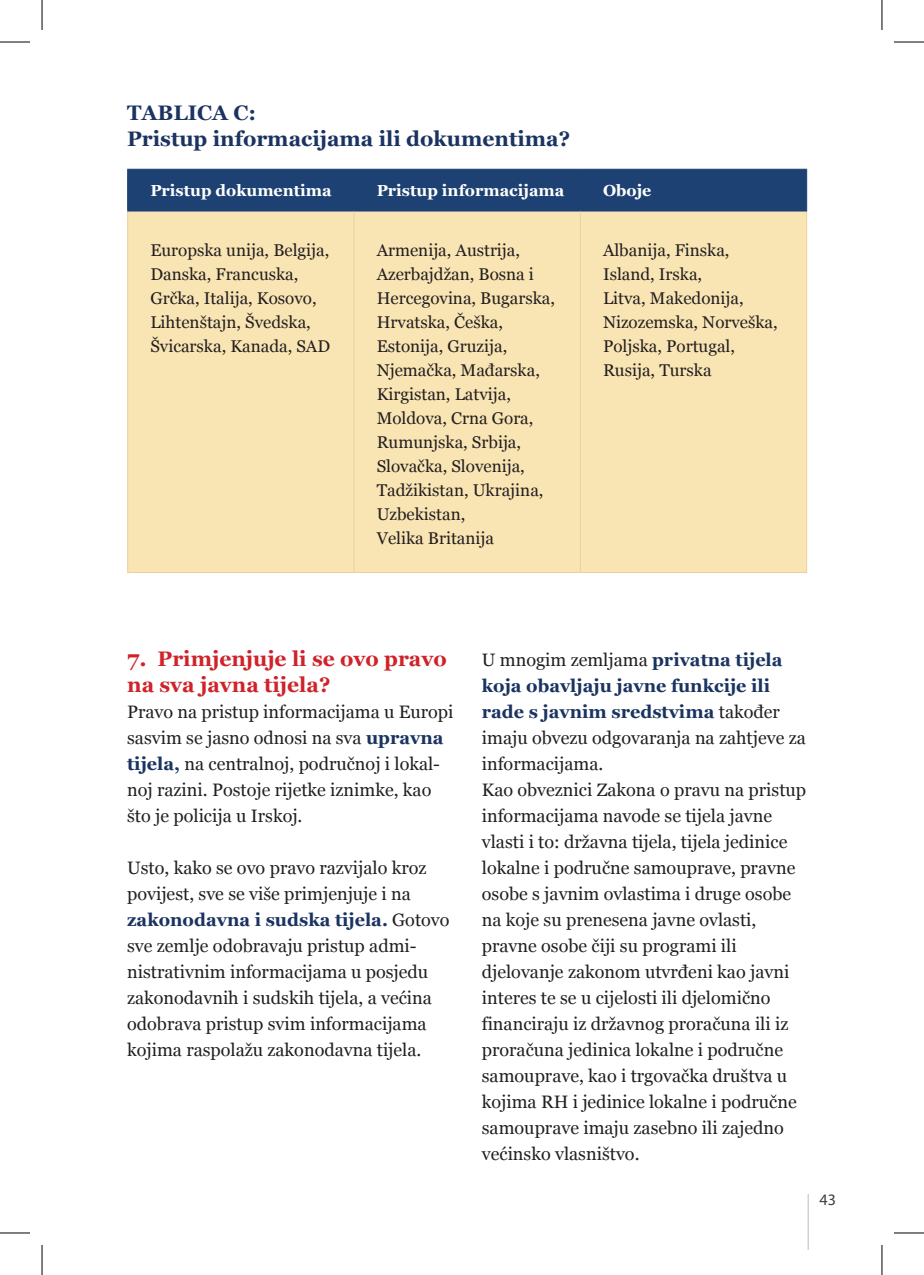
<style>
.page{position:relative;width:924px;height:1275px;background:#fff}
.page>*{position:absolute;margin:0;border:0;box-sizing:border-box;transform-origin:0 0}
.t1{font:700 21px/26px "Georgia";color:#1a3361}
.t2{font:700 21px/26px "Georgia";color:#cf232a}
.t3{font:18px/26px "Georgia";color:#231f20}
.t4{font:17px/24px "Georgia";color:#231f20}
.t5{font:700 16px "Georgia";color:#fff}
.t6{font:16px "Myriad Pro";color:#3e3e3f}
.s1{font-size:22px}
.s2{font-weight:700;color:#1a3361}
</style>
<div class="page">
<hr style="left:807px;top:1194px;width:1px;height:56px;background:#bcbdc0">
<div style="left:128px;top:170px;width:677px;height:40px;background:#1d4172"></div>
<div style="left:128px;top:211px;width:677px;height:361px;background:#f9e4b3"></div>
<hr style="left:353px;top:170px;width:1px;height:40px;background:#1d4172">
<hr style="left:127px;top:211px;width:1px;height:361px;background:#ebd29c">
<hr style="left:805px;top:211px;width:1px;height:361px;background:#ebd29c">
<hr style="left:127px;top:169px;width:227px;height:1px;background:#1d4172">
<hr style="left:127px;top:170px;width:1px;height:40px;background:#1d4172">
<hr style="left:354px;top:169px;width:226px;height:1px;background:#1d4172">
<hr style="left:580px;top:169px;width:226px;height:1px;background:#1d4172">
<hr style="left:579px;top:170px;width:1px;height:40px;background:#1d4172">
<hr style="left:805px;top:170px;width:1px;height:40px;background:#1d4172">
<hr style="left:127px;top:210px;width:227px;height:1px;background:#1d4172">
<hr style="left:354px;top:210px;width:226px;height:1px;background:#1d4172">
<hr style="left:580px;top:210px;width:226px;height:1px;background:#1d4172">
<hr style="left:127px;top:572px;width:227px;height:1px;background:#ebd29c">
<hr style="left:353px;top:211px;width:1px;height:361px;background:#ebd29c">
<hr style="left:354px;top:572px;width:226px;height:1px;background:#ebd29c">
<hr style="left:579px;top:211px;width:1px;height:361px;background:#ebd29c">
<hr style="left:580px;top:572px;width:226px;height:1px;background:#ebd29c">
<hr style="left:0;top:42px;width:30px;height:1px;background:#000">
<hr style="left:893px;top:42px;width:30px;height:1px;background:#000">
<hr style="left:0;top:1232px;width:30px;height:1px;background:#000">
<hr style="left:893px;top:1232px;width:30px;height:1px;background:#000">
<hr style="left:42px;top:0;width:1px;height:30px;background:#000">
<hr style="left:42px;top:1245px;width:1px;height:30px;background:#000">
<hr style="left:881px;top:0;width:1px;height:30px;background:#000">
<hr style="left:881px;top:1245px;width:1px;height:30px;background:#000">
<p class="t1" style="left:127px;top:100px;width:444px">TABLICA C:<br>Pristup informacijama ili dokumentima?</p>
<p class="t5" style="left:150px;top:181px;width:183px">Pristup dokumentima</p>
<p class="t5" style="left:376px;top:181px;width:189px">Pristup informacijama</p>
<p class="t5" style="left:602px;top:181px;width:50px">Oboje</p>
<p class="t4" style="left:150px;top:238px;width:181px">Europska unija, Belgija,<br>Danska, Francuska,<br>Grčka, Italija, Kosovo,<br>Lihtenštajn, Švedska,<br>Švicarska, Kanada, SAD</p>
<p class="t4" style="left:376px;top:238px;width:180px">Armenija, Austrija,<br>Azerbajdžan, Bosna i<br>Hercegovina, Bugarska,<br>Hrvatska, Češka,<br>Estonija, Gruzija,<br>Njemačka, Mađarska,<br>Kirgistan, Latvija,<br>Moldova, Crna Gora,<br>Rumunjska, Srbija,<br>Slovačka, Slovenija,<br>Tadžikistan, Ukrajina,<br>Uzbekistan,<br>Velika Britanija</p>
<p class="t4" style="left:602px;top:238px;width:176px">Albanija, Finska,<br>Island, Irska,<br>Litva, Makedonija,<br>Nizozemska, Norveška,<br>Poljska, Portugal,<br>Rusija, Turska</p>
<p class="t2" style="left:127px;top:646px;width:321px"><span class="s1">7.</span> Primjenjuje li se ovo pravo na sva javna tijela?</p>
<p class="t3" style="left:127px;top:699px;width:327px">Pravo na pristup informacijama u Europi sasvim se jasno odnosi na sva <span class="s2">upravna tijela,</span> na centralnoj, područnoj i lokal&shy;noj razini. Postoje rijetke iznimke, kao što je policija u Irskoj.</p>
<p class="t3" style="left:127px;top:855px;width:324px">Usto, kako se ovo pravo razvijalo kroz povijest, sve se više primjenjuje i na <span class="s2">zakonodavna i sudska tijela.</span> Gotovo sve zemlje odobravaju pristup admi&shy;nistrativnim informacijama u posjedu zakonodavnih i sudskih tijela, a većina odobrava pristup svim informacijama kojima raspolažu zakonodavna tijela.</p>
<p class="t3" style="left:481px;top:647px;width:326px">U mnogim zemljama <span class="s2">privatna tijela koja obavljaju javne funkcije ili rade s javnim sredstvima</span> također imaju obvezu odgovaranja na zahtjeve za informacijama.<br>Kao obveznici Zakona o pravu na pristup informacijama navode se tijela javne vlasti i to: državna tijela, tijela jedinice lokalne i područne samouprave, pravne osobe s javnim ovlastima i druge osobe na koje su prenesena javne ovlasti, pravne osobe čiji su programi ili djelovanje zakonom utvrđeni kao javni interes te se u cijelosti ili djelomično financiraju iz državnog proračuna ili iz proračuna jedinica lokalne i područne samouprave, kao i trgovačka društva u kojima RH i jedinice lokalne i područne samouprave imaju zasebno ili zajedno većinsko vlasništvo.</p>
<p class="t6" style="left:819px;top:1189px;width:18px">43</p>
</div>
